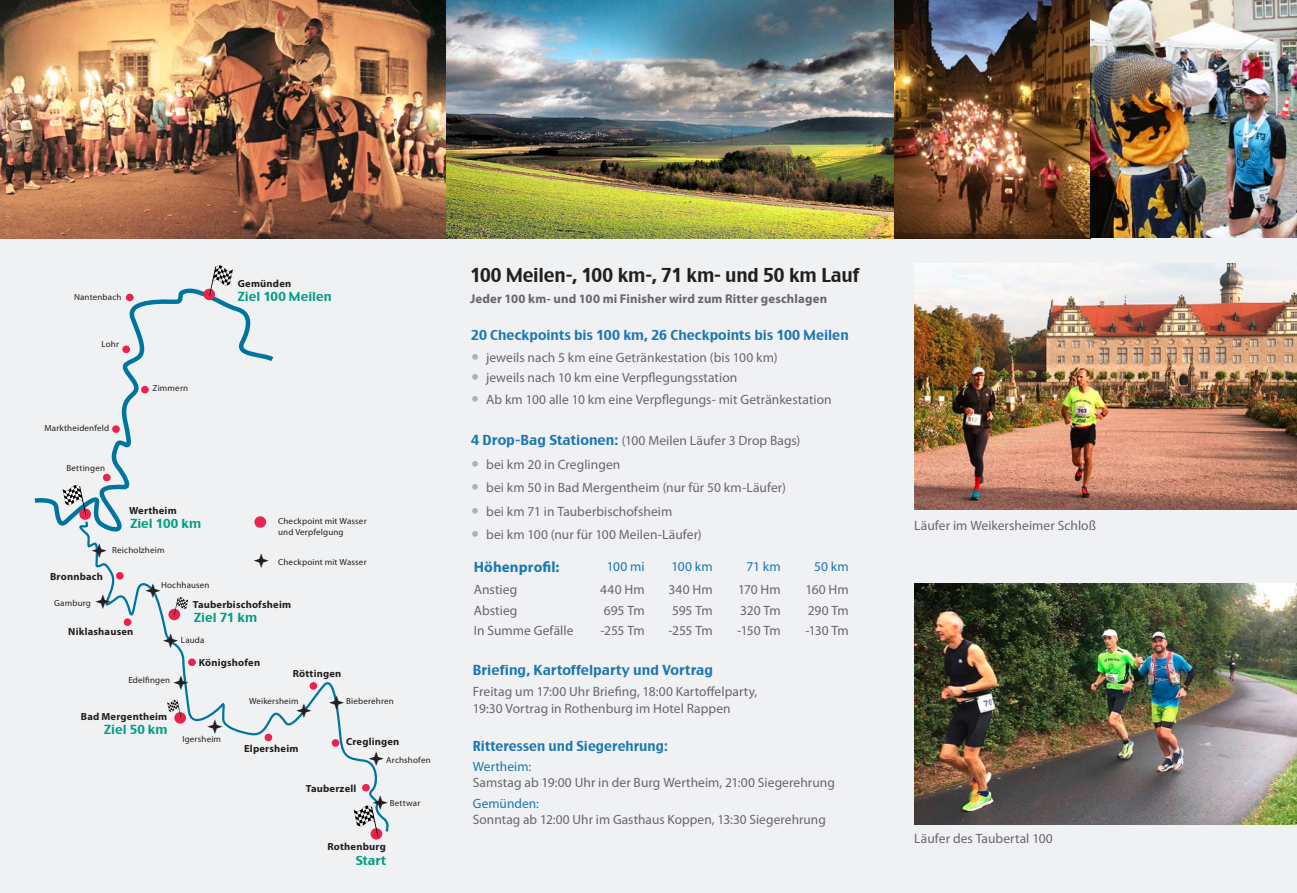
<style>
.page{position:relative;width:1297px;height:893px;background:#f0f1f2}
.page>*{position:absolute;margin:0;border:0;box-sizing:border-box;transform-origin:0 0}
.t1{font:18.75px "Charcoal CY";letter-spacing:-.01em;color:#231f20;scale:.95 1}
.t2{font:700 15px "Myriad Pro";letter-spacing:.005em;color:#1a77b2}
.t3{font:13.5px/16.2px "Myriad Pro";letter-spacing:.005em;color:#67676a}
.t4{font:13.5px "Charcoal CY";color:#1a77b2}
.t5{font:13.5px "Myriad Pro";letter-spacing:.005em;color:#1a77b2}
.t6{font:13.5px "Charcoal CY";color:#1a77b2;scale:.96 1}
.t7{font:700 12.75px "Myriad Pro";letter-spacing:.01em;color:#67676a}
.t8{font:12.15px "Charcoal CY";letter-spacing:.005em;color:#049d84}
.t9{font:700 10.35px "Myriad Pro";letter-spacing:.02em;color:#231f20}
.t10{font:8.85px/10.6px "Myriad Pro";letter-spacing:.02em;color:#231f20}
.s1{font-family:"Charcoal CY";color:#afb0b4}
.s2{font-family:"Charcoal CY";color:#1a77b2}
</style>
<div class="page">
<img style="left:0;top:0;width:1297px;height:238px">
<img style="left:914px;top:583px;width:383px;height:241px">
<img style="left:914px;top:264px;width:383px;height:246px">
<svg style="left:87px;top:537px;width:302px;height:294px"></svg>
<div style="left:124px;top:618px;width:7px;height:8px;background:#e7234e;border-radius:50%"></div>
<div style="left:265px;top:734px;width:7px;height:7px;background:#e7234e;border-radius:50%"></div>
<div style="left:310px;top:682px;width:7px;height:8px;background:#e7234e;border-radius:50%"></div>
<div style="left:332px;top:739px;width:7px;height:8px;background:#e7234e;border-radius:50%"></div>
<div style="left:362px;top:784px;width:8px;height:7px;background:#e7234e;border-radius:50%"></div>
<svg style="left:371px;top:828px;width:11px;height:12px"></svg>
<div style="left:188px;top:658px;width:8px;height:8px;background:#e7234e;border-radius:50%"></div>
<div style="left:116px;top:572px;width:8px;height:8px;background:#e7234e;border-radius:50%"></div>
<svg style="left:34px;top:265px;width:240px;height:272px"></svg>
<div style="left:174px;top:712px;width:12px;height:12px;background:#e7234e;border-radius:50%"></div>
<svg style="left:167px;top:700px;width:14px;height:18px"></svg>
<div style="left:168px;top:609px;width:12px;height:11px;background:#e7234e;border-radius:50%"></div>
<svg style="left:174px;top:597px;width:14px;height:18px"></svg>
<svg style="left:369px;top:751px;width:15px;height:15px"></svg>
<svg style="left:354px;top:795px;width:34px;height:42px"></svg>
<svg style="left:297px;top:703px;width:15px;height:15px"></svg>
<svg style="left:329px;top:695px;width:15px;height:15px"></svg>
<svg style="left:207px;top:719px;width:15px;height:15px"></svg>
<svg style="left:173px;top:675px;width:15px;height:15px"></svg>
<svg style="left:146px;top:583px;width:14px;height:15px"></svg>
<svg style="left:96px;top:594px;width:15px;height:15px"></svg>
<svg style="left:254px;top:553px;width:15px;height:15px"></svg>
<svg style="left:163px;top:633px;width:15px;height:15px"></svg>
<svg style="left:92px;top:543px;width:15px;height:15px"></svg>
<p class="t9" style="left:238px;top:276px;width:55px">Gemünden</p>
<p class="t10" style="left:74px;top:292px;width:49px">Nantenbach</p>
<p class="t8" style="left:238px;top:289px;width:95px">Ziel 100 Meilen</p>
<p class="t10" style="left:101px;top:339px;width:19px">Lohr</p>
<p class="t10" style="left:44px;top:423px;width:66px">Marktheidenfeld</p>
<p class="t10" style="left:67px;top:462px;width:40px">Bettingen</p>
<p class="t10" style="left:153px;top:383px;width:37px">Zimmern</p>
<p class="t9" style="left:129px;top:504px;width:49px">Wertheim</p>
<p class="t8" style="left:130px;top:515px;width:72px">Ziel 100 km</p>
<p class="t9" style="left:50px;top:569px;width:54px">Bronnbach</p>
<p class="t10" style="left:112px;top:544px;width:54px">Reicholzheim</p>
<p class="t10" style="left:161px;top:579px;width:50px">Hochhausen</p>
<p class="t10" style="left:278px;top:516px;width:90px">Checkpoint mit Wasser und Verpfelgung</p>
<p class="t10" style="left:278px;top:556px;width:90px">Checkpoint mit Wasser</p>
<p class="t10" style="left:54px;top:597px;width:38px">Gamburg</p>
<p class="t9" style="left:68px;top:624px;width:67px">Niklashausen</p>
<p class="t10" style="left:128px;top:675px;width:43px">Edelfingen</p>
<p class="t9" style="left:81px;top:709px;width:88px">Bad Mergentheim</p>
<p class="t8" style="left:104px;top:722px;width:65px">Ziel 50 km</p>
<p class="t9" style="left:193px;top:598px;width:100px">Tauberbischofsheim</p>
<p class="t8" style="left:194px;top:610px;width:65px">Ziel 71 km</p>
<p class="t10" style="left:181px;top:634px;width:25px">Lauda</p>
<p class="t9" style="left:199px;top:656px;width:63px">Königshofen</p>
<p class="t9" style="left:293px;top:666px;width:50px">Röttingen</p>
<p class="t10" style="left:182px;top:734px;width:40px">Igersheim</p>
<p class="t10" style="left:249px;top:696px;width:51px">Weikersheim</p>
<p class="t10" style="left:346px;top:696px;width:49px">Bieberehren</p>
<p class="t9" style="left:244px;top:742px;width:56px">Elpersheim</p>
<p class="t9" style="left:346px;top:735px;width:55px">Creglingen</p>
<p class="t9" style="left:306px;top:781px;width:52px">Tauberzell</p>
<p class="t10" style="left:386px;top:754px;width:46px">Archshofen</p>
<p class="t10" style="left:390px;top:797px;width:32px">Bettwar</p>
<p class="t9" style="left:328px;top:840px;width:60px">Rothenburg</p>
<p class="t8" style="left:356px;top:853px;width:32px">Start</p>
<h1 class="t1" style="left:470px;top:264px;width:411px">100 Meilen-, 100 km-, 71 km- und 50 km Lauf</h1>
<p class="t7" style="left:470px;top:291px;width:359px">Jeder 100 km- und 100 mi Finisher wird zum Ritter geschlagen</p>
<p class="t4" style="left:471px;top:326px;width:379px">20 Checkpoints bis 100 km, 26 Checkpoints bis 100 Meilen</p>
<p class="t3" style="left:471px;top:349px;width:308px"><span class="s1">•</span> jeweils nach 5 km eine Getränkestation (bis 100 km)</p>
<p class="t3" style="left:471px;top:370px;width:268px"><span class="s1">•</span> jeweils nach 10 km eine Verpflegungsstation</p>
<p class="t3" style="left:471px;top:392px;width:362px"><span class="s1">•</span> Ab km 100 alle 10 km eine Verpflegungs- mit Getränkestation</p>
<p class="t3" style="left:471px;top:432px;width:331px"><span class="s2">4 Drop-Bag Stationen:</span> (100 Meilen Läufer 3 Drop Bags)</p>
<p class="t3" style="left:471px;top:456px;width:151px"><span class="s1">•</span> bei km 20 in Creglingen</p>
<p class="t3" style="left:471px;top:479px;width:316px"><span class="s1">•</span> bei km 50 in Bad Mergentheim (nur für 50 km-Läufer)</p>
<p class="t3" style="left:471px;top:503px;width:203px"><span class="s1">•</span> bei km 71 in Tauberbischofsheim</p>
<p class="t3" style="left:471px;top:526px;width:232px"><span class="s1">•</span> bei km 100 (nur für 100 Meilen-Läufer)</p>
<p class="t2" style="left:474px;top:557px;width:87px">Höhenprofil:</p>
<p class="t5" style="left:607px;top:558px;width:39px">100 mi</p>
<p class="t5" style="left:671px;top:558px;width:43px">100 km</p>
<p class="t5" style="left:746px;top:558px;width:36px">71 km</p>
<p class="t5" style="left:814px;top:558px;width:36px">50 km</p>
<p class="t3" style="left:474px;top:581px;width:45px">Anstieg</p>
<p class="t3" style="left:600px;top:581px;width:46px">440 Hm</p>
<p class="t3" style="left:668px;top:581px;width:46px">340 Hm</p>
<p class="t3" style="left:738px;top:581px;width:44px">170 Hm</p>
<p class="t3" style="left:805px;top:581px;width:45px">160 Hm</p>
<p class="t3" style="left:474px;top:602px;width:45px">Abstieg</p>
<p class="t3" style="left:604px;top:602px;width:42px">695 Tm</p>
<p class="t3" style="left:672px;top:602px;width:42px">595 Tm</p>
<p class="t3" style="left:740px;top:602px;width:42px">320 Tm</p>
<p class="t3" style="left:808px;top:602px;width:42px">290 Tm</p>
<p class="t3" style="left:474px;top:622px;width:101px">In Summe Gefälle</p>
<p class="t3" style="left:600px;top:622px;width:46px">-255 Tm</p>
<p class="t3" style="left:668px;top:622px;width:46px">-255 Tm</p>
<p class="t3" style="left:737px;top:622px;width:45px">-150 Tm</p>
<p class="t3" style="left:805px;top:622px;width:45px">-130 Tm</p>
<p class="t4" style="left:473px;top:661px;width:242px">Briefing, Kartoffelparty und Vortrag</p>
<p class="t3" style="left:473px;top:684px;width:286px">Freitag um 17:00 Uhr Briefing, 18:00 Kartoffelparty,<br>19:30 Vortrag in Rothenburg im Hotel Rappen</p>
<p class="t6" style="left:473px;top:737px;width:205px">Ritteressen und Siegerehrung:</p>
<p class="t5" style="left:473px;top:758px;width:60px">Wertheim:</p>
<p class="t3" style="left:473px;top:774px;width:364px">Samstag ab 19:00 Uhr in der Burg Wertheim, 21:00 Siegerehrung</p>
<p class="t5" style="left:473px;top:795px;width:68px">Gemünden:</p>
<p class="t3" style="left:473px;top:811px;width:355px">Sonntag ab 12:00 Uhr im Gasthaus Koppen, 13:30 Siegerehrung</p>
<p class="t3" style="left:914px;top:517px;width:183px">Läufer im Weikersheimer Schloß</p>
<p class="t3" style="left:914px;top:830px;width:140px">Läufer des Taubertal 100</p>
</div>
